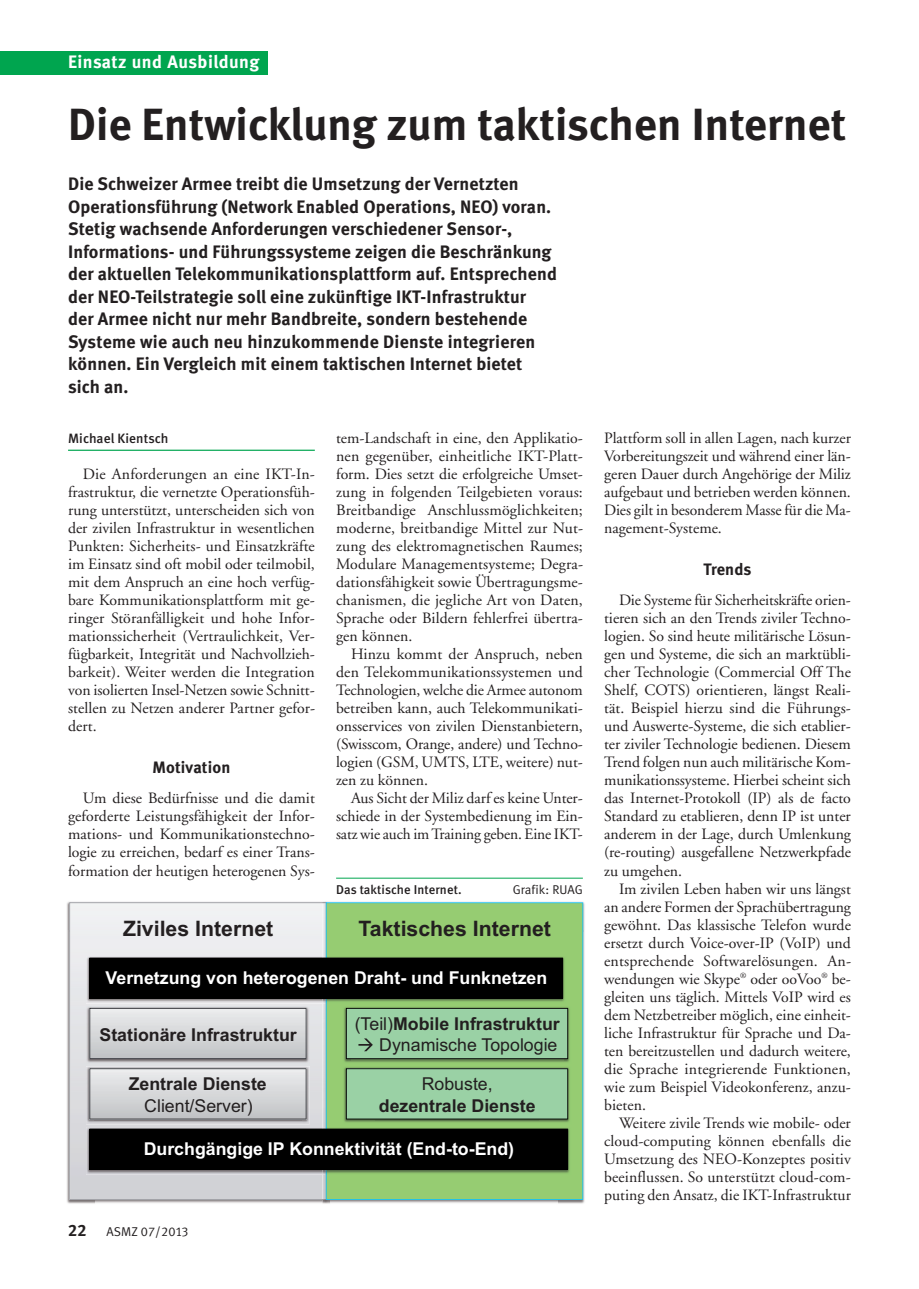
<style>
.page{position:relative;width:919px;height:1289px;background:#fff}
.page>*{position:absolute;margin:0;border:0;box-sizing:border-box;transform-origin:0 0}
.t1{font:45px "Meta Bold LF";letter-spacing:.005em;color:#231f20}
.t2{font:700 21.3px "Arial";color:#231f20}
.t3{font:18px/22.5px "Meta Bold LF";letter-spacing:.01em;color:#231f20}
.t4{font:18px "Meta Bold LF";letter-spacing:.025em;color:#fff}
.t5{font:700 17.7px "Arial";color:#fff}
.t6{font:17.7px/21.3px "Arial";color:#231f20;text-align:right}
.t7{font:700 17.7px "Arial";color:#231f20}
.t8{font:16.5px "Meta Bold LF";letter-spacing:.01em;color:#231f20}
.t9{font:15.75px/18px "Adobe Garamond";color:#231f20;text-align:justify}
.t10{font:13.5px "Meta Medium LF";letter-spacing:.01em;color:#231f20}
.t11{font:12.75px "Meta Normal LF";letter-spacing:.01em;color:#231f20}
.t12{font:12.75px "Meta Medium LF";letter-spacing:.01em;color:#231f20}
.s1{font-weight:700}
.s2{font-family:"Meta Bold LF";font-size:16.5px}
</style>
<div class="page">
<div style="left:0;top:51px;width:267px;height:23px;background:#00a54f"></div>
<hr style="left:68px;top:449px;width:247px;height:2px;background:#00a54f">
<img style="left:67px;top:901px;width:518px;height:29px">
<img style="left:67px;top:930px;width:28px;height:274px">
<img style="left:95px;top:1199px;width:461px;height:4px">
<svg style="left:69px;top:902px;width:253px;height:297px;fill:#e8e9ec"></svg>
<img style="left:556px;top:930px;width:29px;height:274px">
<img style="left:322px;top:902px;width:4px;height:297px">
<div style="left:326px;top:902px;width:257px;height:297px;background:#96cc72"></div>
<img style="left:86px;top:956px;width:480px;height:47px">
<div style="left:89px;top:957px;width:474px;height:41px;background:#000"></div>
<img style="left:86px;top:1127px;width:485px;height:47px">
<div style="left:89px;top:1128px;width:479px;height:41px;background:#000"></div>
<img style="left:86px;top:1006px;width:224px;height:57px">
<svg style="left:89px;top:1007px;width:217px;height:52px;background:#cfd1d3"></svg>
<img style="left:343px;top:1006px;width:228px;height:57px">
<img style="left:351px;top:1059px;width:212px;height:1px">
<svg style="left:346px;top:1007px;width:222px;height:52px;background:#93c79c"></svg>
<img style="left:86px;top:1066px;width:224px;height:58px">
<img style="left:95px;top:1119px;width:206px;height:1px">
<svg style="left:89px;top:1068px;width:217px;height:51px;background:#d1d2d4"></svg>
<img style="left:343px;top:1066px;width:228px;height:58px">
<img style="left:375px;top:1119px;width:163px;height:1px">
<div style="left:346px;top:1068px;width:222px;height:51px;background:#9ad1a5"></div>
<hr style="left:336px;top:877px;width:247px;height:1px;background:#00a54f">
<p class="t4" style="left:68px;top:55px;width:193px">Einsatz und Ausbildung</p>
<h1 class="t1" style="left:68px;top:107px;width:779px">Die Entwicklung zum taktischen Internet</h1>
<p class="t3" style="left:68px;top:174px;width:490px">Die Schweizer Armee treibt die Umsetzung der Vernetzten Operationsführung (Network Enabled Operations, NEO) voran.<br>Stetig wachsende Anforderungen verschiedener Sensor-, Informations- und Führungssysteme zeigen die Beschränkung der aktuellen Telekommunikationsplattform auf. Entsprechend der NEO-Teilstrategie soll eine zukünftige IKT-Infrastruktur<br>der Armee nicht nur mehr Bandbreite, sondern bestehende Systeme wie auch neu hinzukommende Dienste integrieren können. Ein Vergleich mit einem taktischen Internet bietet sich an.</p>
<p class="t10" style="left:68px;top:433px;width:102px">Michael Kientsch</p>
<p class="t9" style="left:68px;top:467px;width:248px;text-indent:15px">Die Anforderungen an eine IKT-In - frastruktur, die vernetzte Operationsfüh&shy;rung unterstützt, unterscheiden sich von der zivilen Infrastruktur in wesentlichen Punkten: Sicherheits- und Einsatzkräfte im Einsatz sind oft mobil oder teilmobil, mit dem Anspruch an eine hoch verfüg&shy;bare Kommunikationsplattform mit ge&shy;ringer Störanfälligkeit und hohe Infor&shy;mationssicherheit (Vertraulichkeit, Ver&shy;fügbarkeit, Integrität und Nachvollzieh&shy;barkeit). Weiter werden die Integration von isolierten Insel-Netzen sowie Schnitt - stellen zu Netzen anderer Partner gefor&shy;dert.</p>
<p class="t8" style="left:152px;top:761px;width:79px">Motivation</p>
<p class="t9" style="left:68px;top:791px;width:248px;text-indent:15px">Um diese Bedürfnisse und die damit geforderte Leistungsfähigkeit der Infor&shy;mations- und Kommunikationstechno&shy;logie zu erreichen, bedarf es einer Trans&shy;formation der heutigen heterogenen Sys-</p>
<p class="t9" style="left:336px;top:431px;width:248px">tem-Landschaft in eine, den Applikatio&shy;nen gegenüber, einheitliche IKT-Platt&shy;form. Dies setzt die erfolgreiche Umset&shy;zung in folgenden Teilgebieten voraus:<br>Breitbandige Anschlussmöglichkeiten; moderne, breitbandige Mittel zur Nut&shy;zung des elektromagnetischen Raumes; Modulare Mana gementsysteme; Degra&shy;dationsfähigkeit sowie Übertragungsme&shy;chanismen, die jegli che Art von Daten, Sprache oder Bildern fehlerfrei übertra&shy;gen können.</p>
<p class="t9" style="left:336px;top:647px;width:248px;text-indent:15px">Hinzu kommt der Anspruch, neben den Telekommunikationssystemen und Technologien, welche die Armee autonom betreiben kann, auch Telekommunikati&shy;onsservices von zivilen Dienstanbietern, (Swisscom, Orange, andere) und Techno&shy;logien (GSM, UMTS, LTE, weitere) nut&shy;zen zu können.</p>
<p class="t9" style="left:336px;top:791px;width:248px;text-indent:15px">Aus Sicht der Miliz darf es keine Unter&shy;schiede in der Systembedienung im Ein&shy;satz wie auch im Training geben. Eine IKT-</p>
<p class="t12" style="left:336px;top:884px;width:127px">Das taktische Internet.</p>
<p class="t11" style="left:512px;top:884px;width:72px">Grafik: RUAG</p>
<h2 class="t2" style="left:123px;top:920px;width:152px">Ziviles Internet</h2>
<h2 class="t2" style="left:358px;top:920px;width:194px">Taktisches Internet</h2>
<p class="t5" style="left:106px;top:970px;width:443px">Vernetzung von heterogenen Draht- und Funknetzen</p>
<p class="t7" style="left:100px;top:1027px;width:199px">Stationäre Infrastruktur</p>
<p class="t6" style="left:354px;top:1013px;width:206px">(Teil)<span class="s1">Mobile Infrastruktur<br></span>Dynamische Topologie</p>
<p class="t7" style="left:129px;top:1077px;width:139px">Zentrale Dienste</p>
<p class="t6" style="left:144px;top:1094px;width:110px">Client/Server)</p>
<p class="t6" style="left:421px;top:1073px;width:72px">Robuste,</p>
<p class="t7" style="left:379px;top:1098px;width:158px">dezentrale Dienste</p>
<p class="t5" style="left:144px;top:1141px;width:372px">Durchgängige IP Konnektivität (End-to-End)</p>
<p class="t11" style="left:68px;top:1226px;width:122px"><span class="s2">22</span> ASMZ 07/2013</p>
<p class="t9" style="left:604px;top:431px;width:248px">Plattform soll in allen Lagen, nach kurzer Vorbereitungszeit und während einer län&shy;geren Dauer durch Angehörige der Miliz aufgebaut und betrieben werden können.<br>Dies gilt in besonderem Masse für die Ma&shy;nagement-Systeme.</p>
<p class="t8" style="left:703px;top:563px;width:50px">Trends</p>
<p class="t9" style="left:604px;top:593px;width:248px;text-indent:15px">Die Systeme für Sicherheitskräfte orien&shy;tieren sich an den Trends ziviler Techno&shy;logien. So sind heute militärische Lösun&shy;gen und Systeme, die sich an marktübli&shy;cher Technologie (Commercial Off The Shelf, COTS) orientieren, längst Reali&shy;tät. Beispiel hierzu sind die Führungs&shy;und Auswerte-Systeme, die sich etablier&shy;ter ziviler Technologie bedienen. Diesem Trend folgen nun auch militärische Kom&shy;munikationssysteme. Hierbei scheint sich das Internet-Protokoll (IP) als de facto Standard zu etablieren, denn IP ist unter anderem in der Lage, durch Umlenkung (re-routing) ausgefallene Netzwerkpfade zu umgehen.</p>
<p class="t9" style="left:604px;top:881px;width:248px;text-indent:15px">Im zivilen Leben haben wir uns längst an andere Formen der Sprachübertragung gewöhnt. Das klassische Telefon wurde ersetzt durch Voice-over-IP (VoIP) und entsprechende Softwarelösungen. An&shy;wendungen wie Skype<sup>®</sup> oder ooVoo<sup>®</sup> be&shy;gleiten uns täglich. Mittels VoIP wird es dem Netzbetreiber möglich, eine einheit&shy;liche Infrastruktur für Sprache und Da&shy;ten bereitzustellen und dadurch weitere, die Sprache integrierende Funktionen, wie zum Beispiel Videokonferenz, anzu&shy;bieten.</p>
<p class="t9" style="left:604px;top:1115px;width:248px;text-indent:15px">Weitere zivile Trends wie mobile- oder cloud-computing können ebenfalls die Umsetzung des NEO-Konzeptes positiv beeinflussen. So unterstützt cloud-com&shy;puting den Ansatz, die IKT-Infrastruktur</p>
</div>
